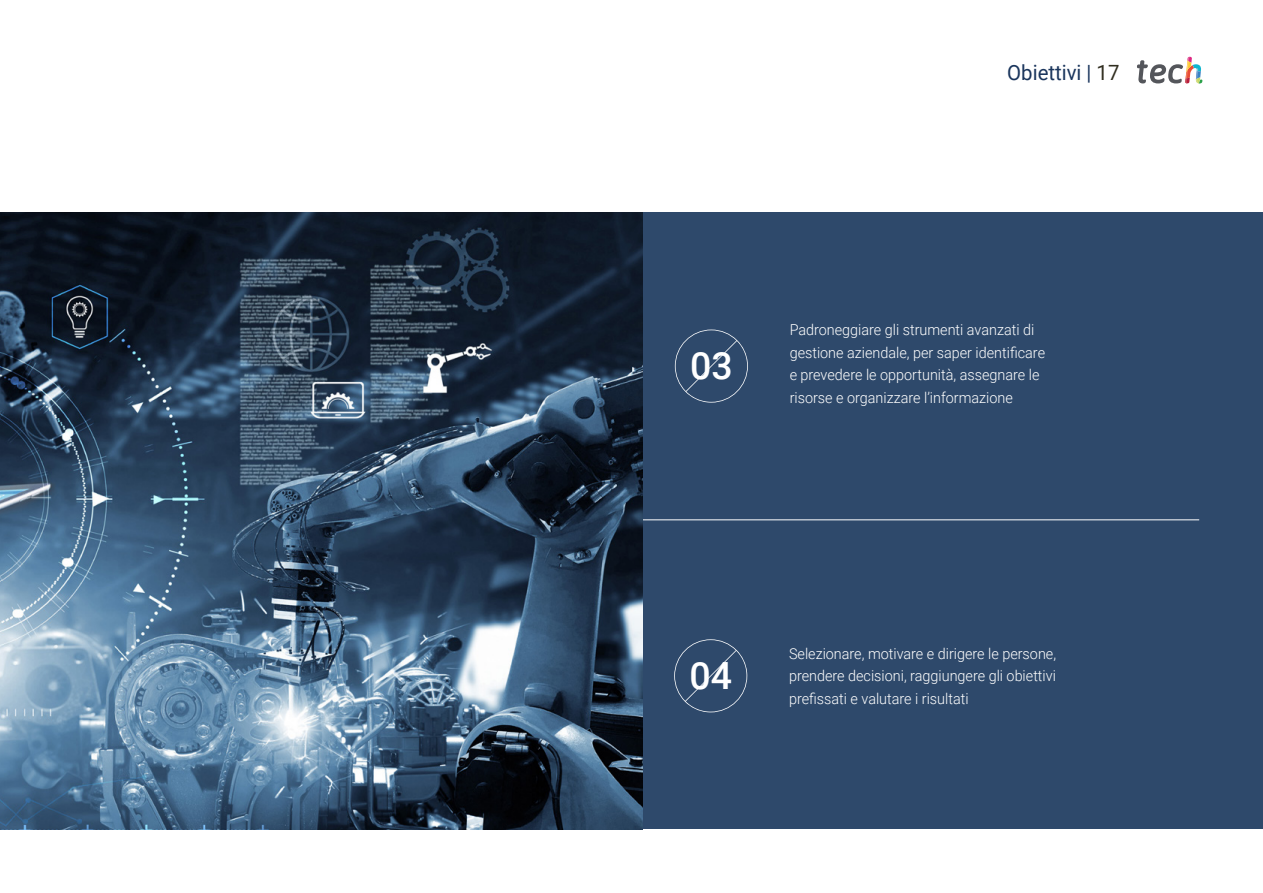
<style>
.page{position:relative;width:1263px;height:893px;background:#fff}
.page>*{position:absolute;margin:0;border:0;box-sizing:border-box;transform-origin:0 0}
.t1{font:500 37.5px "Roboto";color:#fff}
.t2{font:21px "Roboto";color:#1a355c}
.t3{font:300 15px/22.5px "Roboto";color:#fff;scale:.96 1}
.s1{color:#312e20}
</style>
<div class="page">
<svg style="left:1137px;top:57px;width:65px;height:27px"></svg>
<div style="left:642px;top:213px;width:621px;height:616px;background:#2e496b"></div>
<svg style="left:675px;top:330px;width:73px;height:73px"></svg>
<svg style="left:674px;top:639px;width:73px;height:73px"></svg>
<hr style="left:0;top:520px;width:1199px;height:1px;background:#fff">
<img style="left:0;top:213px;width:642px;height:616px">
<h2 class="t2" style="left:1007px;top:57px;width:114px">Obiettivi | <span class="s1">17</span></h2>
<h1 class="t1" style="left:690px;top:339px;width:44px">03</h1>
<p class="t3" style="left:790px;top:318px;width:268px">Padroneggiare gli strumenti avanzati di gestione aziendale, per saper identificare e prevedere le opportunità, assegnare le risorse e organizzare l’informazione</p>
<h1 class="t1" style="left:689px;top:649px;width:44px">04</h1>
<p class="t3" style="left:789px;top:642px;width:280px;text-align:justify">Selezionare, motivare e dirigere le persone, prendere decisioni, raggiungere gli obiettivi prefissati e valutare i risultati</p>
</div>
